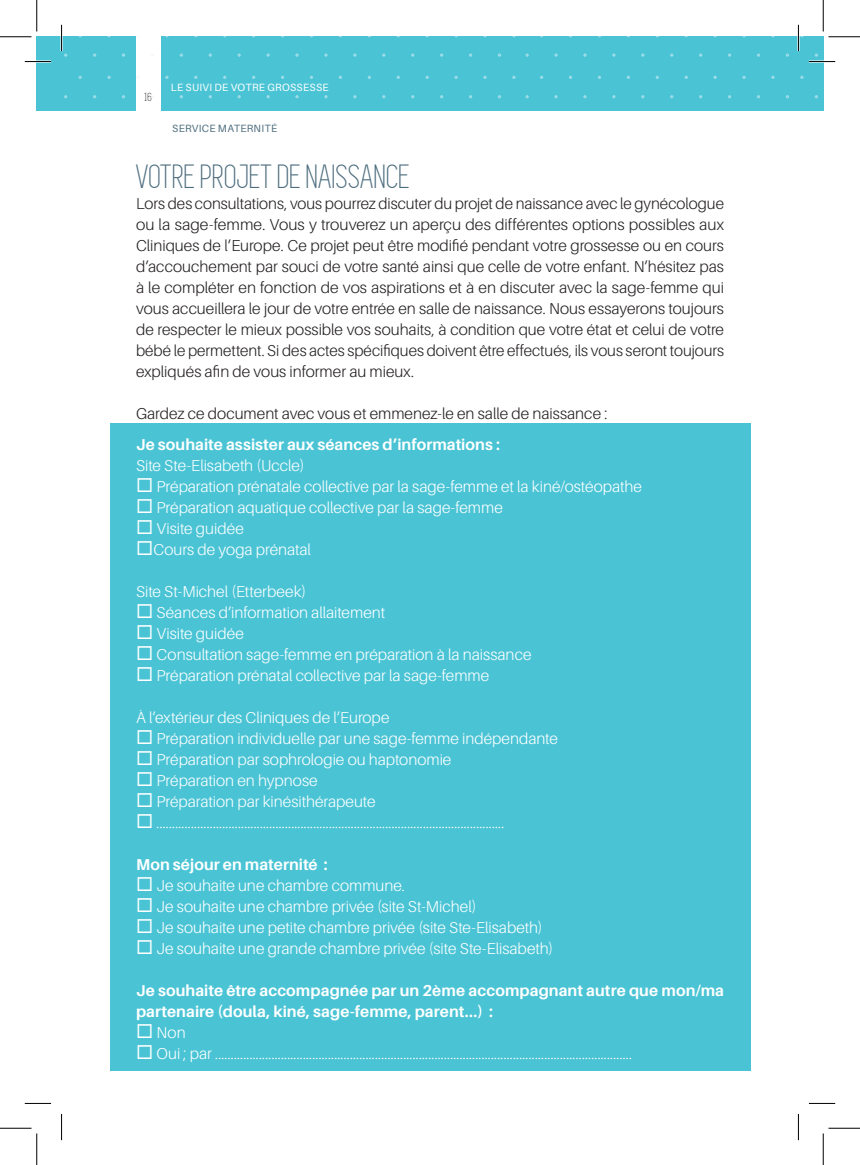
<style>
.page{position:relative;width:860px;height:1165px;background:#fff}
.page>*{position:absolute;margin:0;border:0;box-sizing:border-box;transform-origin:0 0}
.BODY{font:35px "Simplifica";color:#4d6d7e}
.BODY-2{font:300 15.75px "Aileron";color:#fff}
.BODY-3{font:300 15.75px/21px "Aileron";color:#231f20;text-align:justify}
.BODY-4{font:700 15.75px/21px "Aileron";letter-spacing:.005em;color:#fff}
.t1{font:12.25px "Simplifica";color:#231f20}
.t2{font:10.5px "Aileron";letter-spacing:.03em;color:#fff}
.t3{font:10.5px "Aileron";letter-spacing:.025em;color:#4d6d7e}
</style>
<div class="page">
<div style="left:37px;top:37px;width:99px;height:74px;background:#4ac4d5"></div>
<div style="left:161px;top:37px;width:637px;height:74px;background:#4ac4d5"></div>
<div style="left:798px;top:37px;width:25px;height:74px;background:#4ac4d5"></div>
<svg style="left:122px;top:53px;width:3px;height:4px"></svg>
<svg style="left:266px;top:53px;width:4px;height:4px"></svg>
<svg style="left:295px;top:53px;width:4px;height:4px"></svg>
<svg style="left:324px;top:53px;width:4px;height:4px"></svg>
<svg style="left:498px;top:53px;width:3px;height:4px"></svg>
<svg style="left:525px;top:53px;width:4px;height:4px"></svg>
<svg style="left:554px;top:53px;width:4px;height:4px"></svg>
<svg style="left:757px;top:53px;width:3px;height:4px"></svg>
<div style="left:110px;top:424px;width:640px;height:647px;background:#4ac4d5"></div>
<hr style="left:25px;top:60px;width:26px;height:3px;background:#fff">
<hr style="left:809px;top:60px;width:26px;height:3px;background:#fff">
<hr style="left:60px;top:25px;width:3px;height:26px;background:#fff">
<hr style="left:797px;top:25px;width:2px;height:26px;background:#fff">
<svg style="left:25px;top:61px;width:26px;height:1px"></svg>
<svg style="left:809px;top:53px;width:26px;height:9px"></svg>
<svg style="left:25px;top:1103px;width:26px;height:1px"></svg>
<svg style="left:809px;top:1103px;width:26px;height:1px"></svg>
<svg style="left:61px;top:25px;width:6px;height:32px"></svg>
<svg style="left:61px;top:1114px;width:1px;height:26px"></svg>
<svg style="left:798px;top:25px;width:5px;height:26px"></svg>
<svg style="left:798px;top:1114px;width:1px;height:26px"></svg>
<hr style="left:0;top:36px;width:32px;height:1px;background:#000">
<hr style="left:828px;top:36px;width:32px;height:1px;background:#000">
<hr style="left:0;top:1128px;width:32px;height:1px;background:#000">
<hr style="left:828px;top:1128px;width:32px;height:1px;background:#000">
<hr style="left:36px;top:0;width:1px;height:32px;background:#000">
<hr style="left:36px;top:1133px;width:1px;height:32px;background:#000">
<hr style="left:823px;top:0;width:1px;height:32px;background:#000">
<hr style="left:823px;top:1133px;width:1px;height:32px;background:#000">
<p class="t1" style="left:145px;top:91px;width:9px">16</p>
<p class="t2" style="left:171px;top:82px;width:159px">LE SUIVI DE VOTRE GROSSESSE</p>
<p class="t3" style="left:172px;top:123px;width:107px">SERVICE MATERNITÉ</p>
<p class="BODY" style="left:136px;top:158px;width:276px">VOTRE PROJET DE NAISSANCE</p>
<p class="BODY-3" style="left:136px;top:193px;width:589px">Lors des consultations, vous pourrez discuter du projet de naissance avec le gynécologue ou la sage-femme. Vous y trouverez un aperçu des différentes options possibles aux Cliniques de l’Europe. Ce projet peut être modifié pendant votre grossesse ou en cours d’accouchement par souci de votre santé ainsi que celle de votre enfant. N’hésitez pas à le compléter en fonction de vos aspirations et à en discuter avec la sage-femme qui vous accueillera le jour de votre entrée en salle de naissance. Nous essayerons toujours de respecter le mieux possible vos souhaits, à condition que votre état et celui de votre bébé le permettent. Si des actes spécifiques doivent être effectués, ils vous seront toujours expliqués afin de vous informer au mieux.</p>
<p class="BODY-3" style="left:136px;top:403px;width:473px">Gardez ce document avec vous et emmenez-le en salle de naissance :</p>
<p class="BODY-4" style="left:136px;top:434px;width:365px">Je souhaite assister aux séances d’informations :</p>
<p class="BODY-2" style="left:136px;top:457px;width:170px">Site Ste-Elisabeth (Uccle)</p>
<p class="BODY-2" style="left:157px;top:478px;width:487px">Préparation prénatale collective par la sage-femme et la kiné/ostéopathe</p>
<p class="BODY-2" style="left:157px;top:499px;width:348px">Préparation aquatique collective par la sage-femme</p>
<p class="BODY-2" style="left:157px;top:520px;width:89px">Visite guidée</p>
<p class="BODY-2" style="left:153px;top:541px;width:159px">Cours de yoga prénatal</p>
<p class="BODY-2" style="left:136px;top:583px;width:172px">Site St-Michel (Etterbeek)</p>
<p class="BODY-2" style="left:157px;top:604px;width:230px">Séances d’information allaitement</p>
<p class="BODY-2" style="left:157px;top:625px;width:89px">Visite guidée</p>
<p class="BODY-2" style="left:157px;top:646px;width:376px">Consultation sage-femme en préparation à la naissance</p>
<p class="BODY-2" style="left:157px;top:667px;width:334px">Préparation prénatal collective par la sage-femme</p>
<p class="BODY-2" style="left:136px;top:709px;width:255px">À l’extérieur des Cliniques de l’Europe</p>
<p class="BODY-2" style="left:157px;top:730px;width:403px">Préparation individuelle par une sage-femme indépendante</p>
<p class="BODY-2" style="left:157px;top:751px;width:296px">Préparation par sophrologie ou haptonomie</p>
<p class="BODY-2" style="left:157px;top:772px;width:163px">Préparation en hypnose</p>
<p class="BODY-2" style="left:157px;top:793px;width:221px">Préparation par kinésithérapeute</p>
<p class="BODY-2" style="left:157px;top:814px;width:349px">...............................................................................................................</p>
<p class="BODY-4" style="left:136px;top:854px;width:193px">Mon séjour en maternité :</p>
<p class="BODY-2" style="left:157px;top:877px;width:250px">Je souhaite une chambre commune.</p>
<p class="BODY-2" style="left:157px;top:898px;width:322px">Je souhaite une chambre privée (site St-Michel)</p>
<p class="BODY-2" style="left:157px;top:919px;width:387px">Je souhaite une petite chambre privée (site Ste-Elisabeth)</p>
<p class="BODY-2" style="left:157px;top:940px;width:398px">Je souhaite une grande chambre privée (site Ste-Elisabeth)</p>
<p class="BODY-4" style="left:136px;top:980px;width:589px">Je souhaite être accompagnée par un 2ème accompagnant autre que mon/ma partenaire (doula, kiné, sage-femme, parent...) :</p>
<p class="BODY-2" style="left:157px;top:1024px;width:31px">Non</p>
<p class="BODY-2" style="left:157px;top:1045px;width:477px">Oui ; par .....................................................................................................................................</p>
</div>
